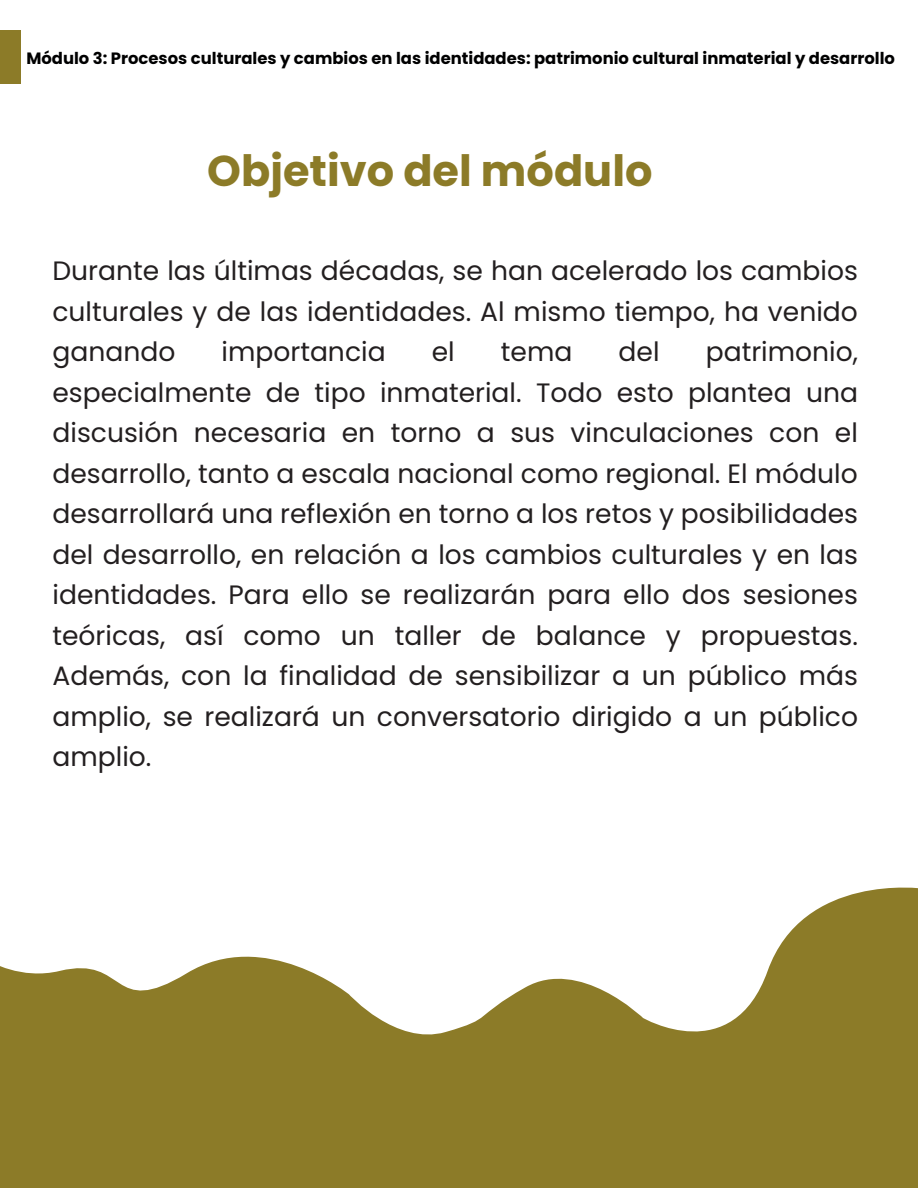
<style>
.page{position:relative;width:918px;height:1188px;background:#fff}
.page>*{position:absolute;margin:0;border:0;box-sizing:border-box;transform-origin:0 0}
.t1{font:700 43.05px "Poppins";color:#8c7b28}
.t2{font:26.55px/40.5px "Poppins";color:#231f20;text-align:justify}
.t3{font:700 16.35px "Poppins";color:#000001}
</style>
<div class="page">
<svg style="left:0;top:887px;width:918px;height:301px;fill:#8c7b28"></svg>
<div style="left:0;top:30px;width:21px;height:54px;background:#8c7b28"></div>
<p class="t3" style="left:26px;top:49px;width:870px">Módulo 3: Procesos culturales y cambios en las identidades: patrimonio cultural inmaterial y desarrollo</p>
<h1 class="t1" style="left:207px;top:146px;width:447px">Objetivo del módulo</h1>
<p class="t2" style="left:52px;top:251px;width:807px">Durante las últimas décadas, se han acelerado los cambios culturales y de las identidades. Al mismo tiempo, ha venido ganando</p>
<p class="t2" style="left:52px;top:332px;width:807px;text-indent:653px">patrimonio, especialmente de tipo inmaterial. Todo esto plantea una discusión necesaria en torno a sus vinculaciones con el desarrollo, tanto a escala nacional como regional. El módulo desarrollará una reflexión en torno a los retos y posibilidades del desarrollo, en relación a los cambios culturales y en las identidades. Para ello se realizarán para ello dos sesiones teóricas, así como un taller de balance y propuestas.<br>Además, con la finalidad de sensibilizar a un público más amplio, se realizará un conversatorio dirigido a un público amplio.</p>
<p class="t2" style="left:222px;top:332px;width:166px">importancia</p>
<p class="t2" style="left:432px;top:332px;width:25px">el</p>
<p class="t2" style="left:501px;top:332px;width:73px">tema</p>
<p class="t2" style="left:619px;top:332px;width:42px">del</p>
</div>
